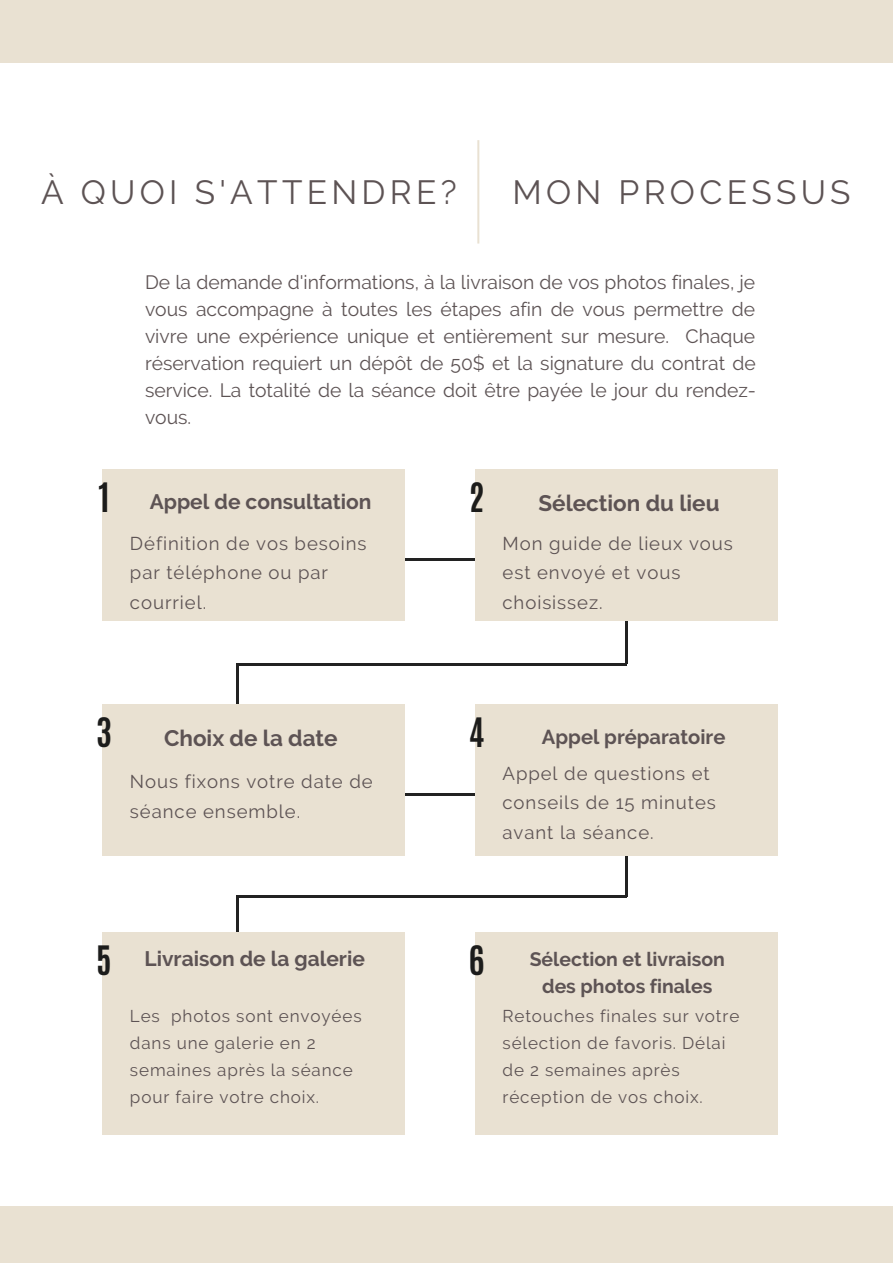
<style>
.page{position:relative;width:893px;height:1264px;background:#fff}
.page>*{position:absolute;margin:0;border:0;box-sizing:border-box;transform-origin:0 0}
.t1{font:700 33.9px "Antonio";color:#1c1c1b}
.t2{font:33.45px "Raleway";letter-spacing:.13em;color:#5d5354}
.t3{font:700 22.35px "Raleway";color:#5d5354}
.t4{font:700 20.85px "Raleway";color:#5d5354}
.t5{font:700 20.1px "Raleway";color:#5d5354}
.t6{font:19.35px/27px "Raleway";color:#5d5354;text-align:justify}
.t7{font:700 19.35px/27px "Raleway";color:#5d5354;text-align:center}
.t8{font:18.6px/29.2px "Raleway";letter-spacing:.05em;color:#5d5354}
.t9{font:17.1px/27px "Raleway";letter-spacing:.05em;color:#5d5354}
</style>
<div class="page">
<hr style="left:379px;top:558px;width:116px;height:2px;background:#222">
<hr style="left:379px;top:793px;width:116px;height:2px;background:#222">
<hr style="left:237px;top:663px;width:389px;height:2px;background:#222">
<hr style="left:625px;top:606px;width:2px;height:58px;background:#222">
<hr style="left:236px;top:663px;width:2px;height:58px;background:#222">
<hr style="left:237px;top:895px;width:389px;height:2px;background:#222">
<hr style="left:625px;top:838px;width:2px;height:58px;background:#222">
<hr style="left:236px;top:895px;width:2px;height:58px;background:#222">
<div style="left:102px;top:469px;width:302px;height:152px;background:#e9e1d2"></div>
<div style="left:102px;top:704px;width:302px;height:152px;background:#e9e1d2"></div>
<div style="left:102px;top:932px;width:302px;height:203px;background:#e9e1d2"></div>
<div style="left:475px;top:469px;width:302px;height:152px;background:#e9e1d2"></div>
<div style="left:475px;top:704px;width:302px;height:152px;background:#e9e1d2"></div>
<div style="left:475px;top:932px;width:302px;height:203px;background:#e9e1d2"></div>
<svg style="left:477px;top:140px;width:2px;height:103px"></svg>
<div style="left:0;top:1206px;width:892px;height:56px;background:#e9e1d2"></div>
<div style="left:0;top:0;width:892px;height:62px;background:#e9e1d2"></div>
<p class="t2" style="left:41px;top:172px;width:417px">À QUOI S'ATTENDRE?</p>
<p class="t2" style="left:512px;top:172px;width:339px">MON PROCESSUS</p>
<p class="t1" style="left:98px;top:473px;width:13px">1</p>
<p class="t6" style="left:145px;top:269px;width:612px">De la demande d'informations, à la livraison de vos photos finales, je vous accompagne à toutes les étapes afin de vous permettre de vivre une expérience unique et entièrement sur mesure. Chaque réservation requiert un dépôt de 50$ et la signature du contrat de service. La totalité de la séance doit être payée le jour du rendez&shy;vous.</p>
<p class="t4" style="left:150px;top:489px;width:223px">Appel de consultation</p>
<p class="t8" style="left:130px;top:529px;width:238px">Définition de vos besoins par téléphone ou par courriel.</p>
<p class="t1" style="left:468px;top:473px;width:17px">2</p>
<p class="t3" style="left:538px;top:489px;width:182px">Sélection du lieu</p>
<p class="t8" style="left:502px;top:529px;width:232px">Mon guide de lieux vous est envoyé et vous choisissez.</p>
<p class="t1" style="left:96px;top:708px;width:17px">3</p>
<p class="t3" style="left:164px;top:724px;width:175px">Choix de la date</p>
<p class="t8" style="left:130px;top:767px;width:244px">Nous fixons votre date de séance ensemble.</p>
<p class="t1" style="left:96px;top:936px;width:17px">5</p>
<p class="t4" style="left:144px;top:946px;width:222px">Livraison de la galerie</p>
<p class="t9" style="left:130px;top:1002px;width:233px">Les photos sont envoyées dans une galerie en 2 semaines après la séance pour faire votre choix.</p>
<p class="t1" style="left:468px;top:708px;width:17px">4</p>
<p class="t5" style="left:542px;top:724px;width:185px">Appel préparatoire</p>
<p class="t8" style="left:502px;top:759px;width:215px">Appel de questions et conseils de 15 minutes avant la séance.</p>
<p class="t1" style="left:468px;top:936px;width:17px">6</p>
<p class="t7" style="left:529px;top:945px;width:197px">Sélection et livraison des photos finales</p>
<p class="t9" style="left:502px;top:1002px;width:238px">Retouches finales sur votre sélection de favoris. Délai de 2 semaines après réception de vos choix.</p>
</div>
